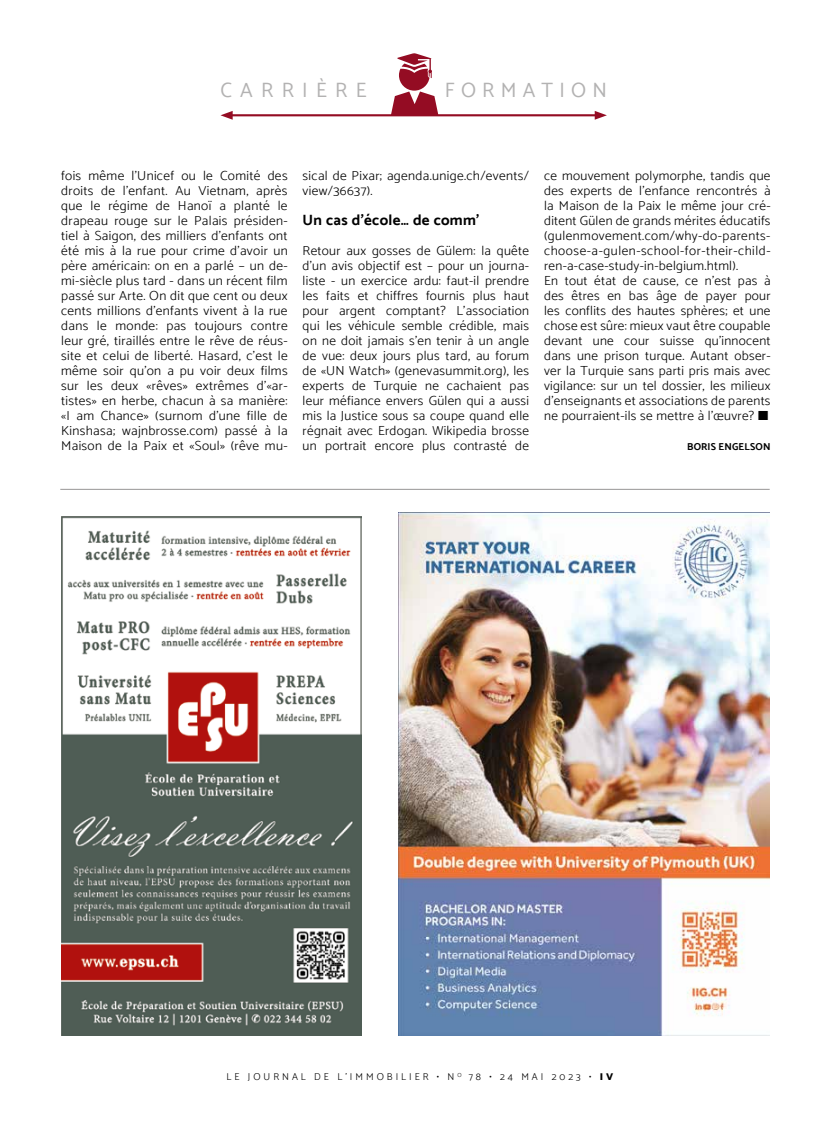
<style>
.page{position:relative;width:830px;height:1134px;background:#fff}
.page>*{position:absolute;margin:0;border:0;box-sizing:border-box;transform-origin:0 0}
.t1{font:20.75px "Catamaran";letter-spacing:.3em;color:#b3b2b2}
.t2{font:20.75px "Catamaran";letter-spacing:.4em;color:#b3b2b2}
.t3{font:700 15px "Catamaran";letter-spacing:.02em;color:#000}
.t4{font:300 13.12px/15px "Catamaran";letter-spacing:.02em;color:#000;text-align:justify}
.t5{font:300 10px "Catamaran";letter-spacing:.3em;color:#000}
.t6{font:700 10px "Catamaran";letter-spacing:.015em;color:#000}
.s1{font-weight:900}
</style>
<div class="page">
<img style="left:398px;top:513px;width:371px;height:523px">
<hr style="left:60px;top:489px;width:709px;height:1px;background:#979696">
<svg style="left:391px;top:53px;width:47px;height:61px"></svg>
<hr style="left:228px;top:114px;width:370px;height:2px;background:#940c23">
<svg style="left:220px;top:111px;width:12px;height:9px"></svg>
<svg style="left:594px;top:111px;width:12px;height:9px"></svg>
<img style="left:61px;top:516px;width:300px;height:520px">
<h1 class="t2" style="left:220px;top:77px;width:147px">CARRIÈRE</h1>
<h1 class="t1" style="left:444px;top:77px;width:163px">FORMATION</h1>
<p class="t4" style="left:61px;top:168px;width:228px">fois même l’Unicef ou le Comité des droits de l’enfant. Au Vietnam, après que le régime de Hanoï a planté le drapeau rouge sur le Palais présiden&shy;tiel à Saigon, des milliers d’enfants ont été mis à la rue pour crime d’avoir un père américain: on en a parlé – un de&shy;mi-siècle plus tard - dans un récent film passé sur Arte. On dit que cent ou deux cents millions d’enfants vivent à la rue dans le monde: pas toujours contre leur gré, tiraillés entre le rêve de réus&shy;site et celui de liberté. Hasard, c’est le même soir qu’on a pu voir deux films sur les deux «rêves» extrêmes d’«ar&shy;tistes» en herbe, chacun à sa manière: «I am Chance» (surnom d’une fille de Kinshasa; wajnbrosse.com) passé à la Maison de la Paix et «Soul» (rêve mu-</p>
<p class="t4" style="left:302px;top:168px;width:228px">sical de Pixar; agenda.unige.ch/events/ view/36637).</p>
<p class="t3" style="left:302px;top:211px;width:178px">Un cas d’école… de comm’</p>
<p class="t4" style="left:302px;top:243px;width:228px">Retour aux gosses de Gülem: la quête d’un avis objectif est – pour un journa&shy;liste - un exercice ardu: faut-il prendre les faits et chiffres fournis plus haut pour argent comptant? L’association qui les véhicule semble crédible, mais on ne doit jamais s’en tenir à un angle de vue: deux jours plus tard, au forum de «UN Watch» (genevasummit.org), les experts de Turquie ne cachaient pas leur méfiance envers Gülen qui a aussi mis la Justice sous sa coupe quand elle régnait avec Erdogan. Wikipedia brosse un portrait encore plus contrasté de</p>
<p class="t4" style="left:544px;top:168px;width:228px;text-align:left">ce mouvement polymorphe, tandis que des experts de l’enfance rencontrés à la Maison de la Paix le même jour cré&shy;ditent Gülen de grands mérites éducatifs (gulenmovement.com/why-do-parents&shy;choose-a-gulen-school-for-their-child&shy;ren-a-case-study-in-belgium.html).<br>En tout état de cause, ce n’est pas à des êtres en bas âge de payer pour les conflits des hautes sphères; et une chose est sûre: mieux vaut être coupable devant une cour suisse qu’innocent dans une prison turque. Autant obser&shy;ver la Turquie sans parti pris mais avec vigilance: sur un tel dossier, les milieux d’enseignants et associations de parents ne pourraient-ils se mettre à l’œuvre? ■</p>
<p class="t6" style="left:687px;top:441px;width:85px">BORIS ENGELSON</p>
<p class="t5" style="left:226px;top:1071px;width:388px">LE JOURNAL DE L’IMMOBILIER • N <sup>O</sup> 78 • 24 MAI 2023 • <span class="s1">IV</span></p>
</div>
